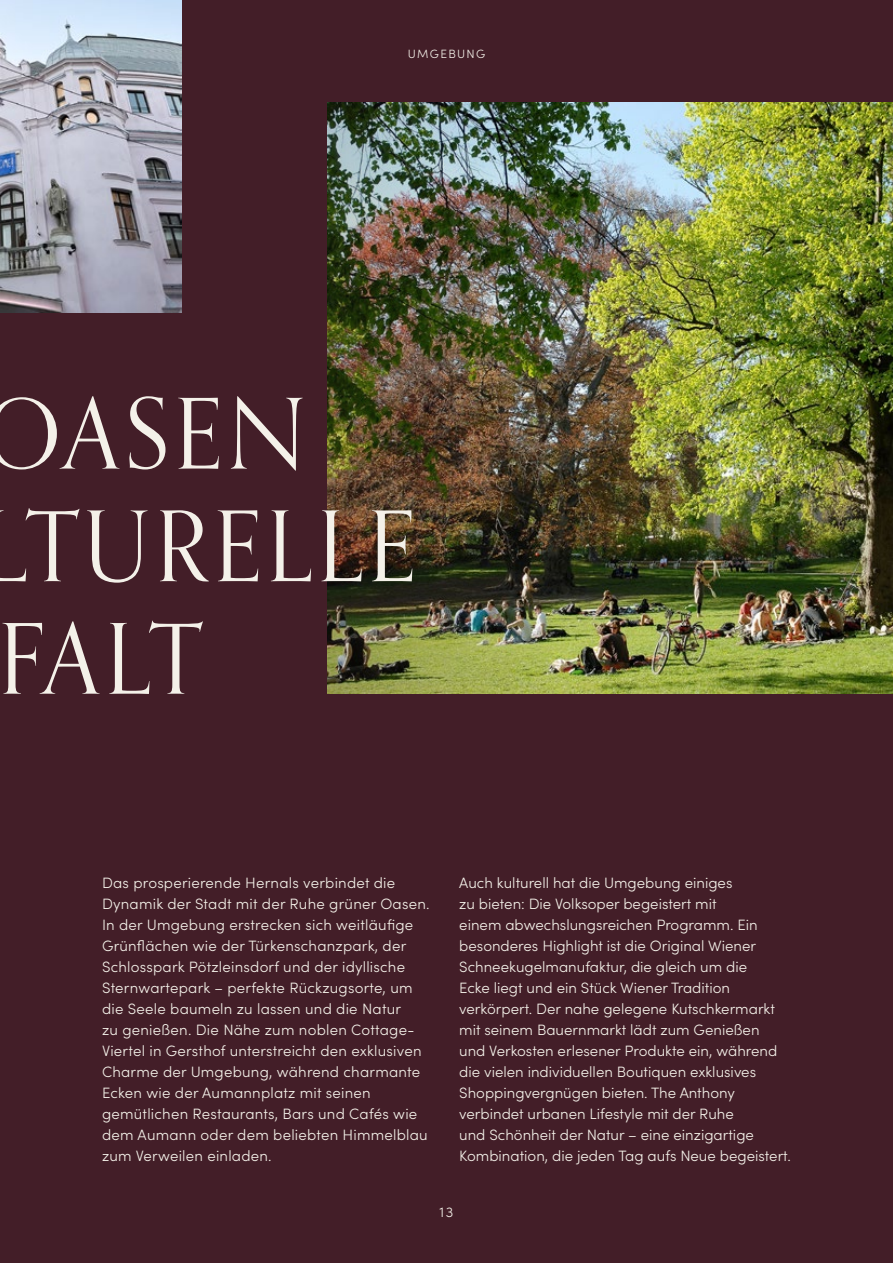
<style>
.page{position:relative;width:893px;height:1263px;background:#431e28}
.page>*{position:absolute;margin:0;border:0;box-sizing:border-box;transform-origin:0 0}
.t1{font:97.35px/112.5px "Orpheus Pro";letter-spacing:.05em;color:#f4f1e9}
.t2{font:300 15px/21px "Sofia Pro";color:#f4f1e9}
.t3{font:300 14.25px "Sofia Pro";color:#f4f1e9}
.t4{font:300 12px "Sofia Pro";letter-spacing:.11em;color:#f4f1e9}
</style>
<div class="page">
<img style="left:0;top:0;width:182px;height:313px">
<img style="left:573px;top:102px;width:320px;height:592px">
<img style="left:327px;top:102px;width:246px;height:592px">
<p class="t4" style="left:408px;top:45px;width:79px">UMGEBUNG</p>
<h1 class="t1" style="left:-19px;top:375px;width:436px">OASEN<br>LTURELLE<br>FALT</h1>
<p class="t2" style="left:102px;top:871px;width:329px">Das prosperierende Hernals verbindet die Dynamik der Stadt mit der Ruhe grüner Oasen.<br>In der Umgebung erstrecken sich weitläufige Grünflächen wie der Türkenschanzpark, der Schlosspark Pötzleinsdorf und der idyllische Sternwartepark – perfekte Rückzugsorte, um die Seele baumeln zu lassen und die Natur<br>zu genießen. Die Nähe zum noblen Cottage-Viertel in Gersthof unterstreicht den exklusiven Charme der Umgebung, während charmante Ecken wie der Aumannplatz mit seinen gemütlichen Restaurants, Bars und Cafés wie dem Aumann oder dem beliebten Himmelblau zum Verweilen einladen.</p>
<p class="t2" style="left:459px;top:871px;width:333px">Auch kulturell hat die Umgebung einiges<br>zu bieten: Die Volksoper begeistert mit<br>einem abwechslungsreichen Programm. Ein besonderes Highlight ist die Original Wiener Schneekugelmanufaktur, die gleich um die<br>Ecke liegt und ein Stück Wiener Tradition verkörpert. Der nahe gelegene Kutschkermarkt mit seinem Bauernmarkt lädt zum Genießen<br>und Verkosten erlesener Produkte ein, während die vielen individuellen Boutiquen exklusives Shoppingvergnügen bieten. The Anthony verbindet urbanen Lifestyle mit der Ruhe<br>und Schönheit der Natur – eine einzigartige Kombination, die jeden Tag aufs Neue begeistert.</p>
<p class="t3" style="left:440px;top:1202px;width:15px">13</p>
</div>
